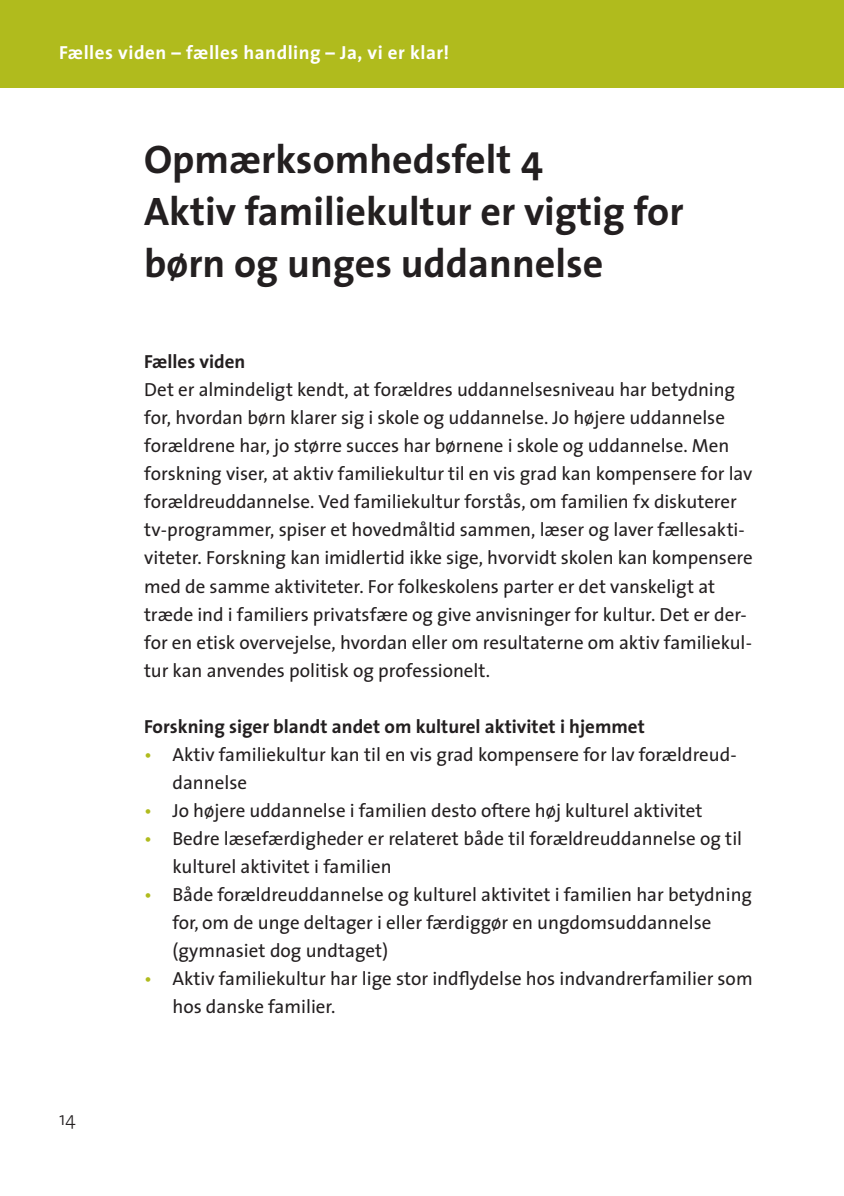
<style>
.page{position:relative;width:844px;height:1196px;background:#fff}
.page>*{position:absolute;margin:0;border:0;box-sizing:border-box;transform-origin:0 0}
.t1{font:700 40px/52px "The Sans";color:#231f20}
.t2{font:19px/28px "The Sans";color:#231f20}
.t3{font:700 19px "The Sans";color:#231f20}
.t4{font:700 19px "The Sans";letter-spacing:.03em;color:#fff}
.t5{font:300 19px "The Sans";color:#231f20}
.s1{color:#b0bb1d}
</style>
<div class="page">
<div style="left:0;top:0;width:841px;height:87px;background:#b0bb1d"></div>
<hr style="left:841px;top:0;width:3px;height:87px;background:#b0bb1d">
<p class="t4" style="left:59px;top:36px;width:392px">Fælles viden – fælles handling – Ja, vi er klar!</p>
<h1 class="t1" style="left:144px;top:132px;width:541px">Opmærksomhedsfelt 4<br>Aktiv familiekultur er vigtig for børn og unges uddannelse</h1>
<p class="t5" style="left:59px;top:1102px;width:18px">14</p>
<p class="t3" style="left:144px;top:346px;width:103px">Fælles viden</p>
<p class="t2" style="left:144px;top:375px;width:610px">Det er almindeligt kendt, at forældres uddannelsesniveau har betydning for, hvordan børn klarer sig i skole og uddannelse. Jo højere uddannelse forældrene har, jo større succes har børnene i skole og uddannelse. Men forskning viser, at aktiv familiekultur til en vis grad kan kompensere for lav forældreuddannelse. Ved familiekultur forstås, om familien fx diskuterer tv-programmer, spiser et hovedmåltid sammen, læser og laver fællesakti&shy;viteter. Forskning kan imidlertid ikke sige, hvorvidt skolen kan kompensere med de samme aktiviteter. For folkeskolens parter er det vanskeligt at træde ind i familiers privatsfære og give anvisninger for kultur. Det er der&shy;for en etisk overvejelse, hvordan eller om resultaterne om aktiv familiekul&shy;tur kan anvendes politisk og professionelt.</p>
<p class="t3" style="left:144px;top:710px;width:502px">Forskning siger blandt andet om kulturel aktivitet i hjemmet</p>
<p class="t2" style="left:172px;top:739px;width:566px;text-indent:-28px"><span class="s1">•</span> Aktiv familiekultur kan til en vis grad kompensere for lav forældreud&shy;dannelse</p>
<p class="t2" style="left:144px;top:795px;width:560px"><span class="s1">•</span> Jo højere uddannelse i familien desto oftere høj kulturel aktivitet</p>
<p class="t2" style="left:172px;top:823px;width:571px;text-indent:-28px"><span class="s1">•</span> Bedre læsefærdigheder er relateret både til forældreuddannelse og til kulturel aktivitet i familien</p>
<p class="t2" style="left:172px;top:879px;width:581px;text-indent:-28px"><span class="s1">•</span> Både forældreuddannelse og kulturel aktivitet i familien har betydning for, om de unge deltager i eller færdiggør en ungdomsuddannelse (gymnasiet dog undtaget)</p>
<p class="t2" style="left:172px;top:963px;width:582px;text-indent:-28px"><span class="s1">•</span> Aktiv familiekultur har lige stor indflydelse hos indvandrerfamilier som hos danske familier.</p>
</div>
